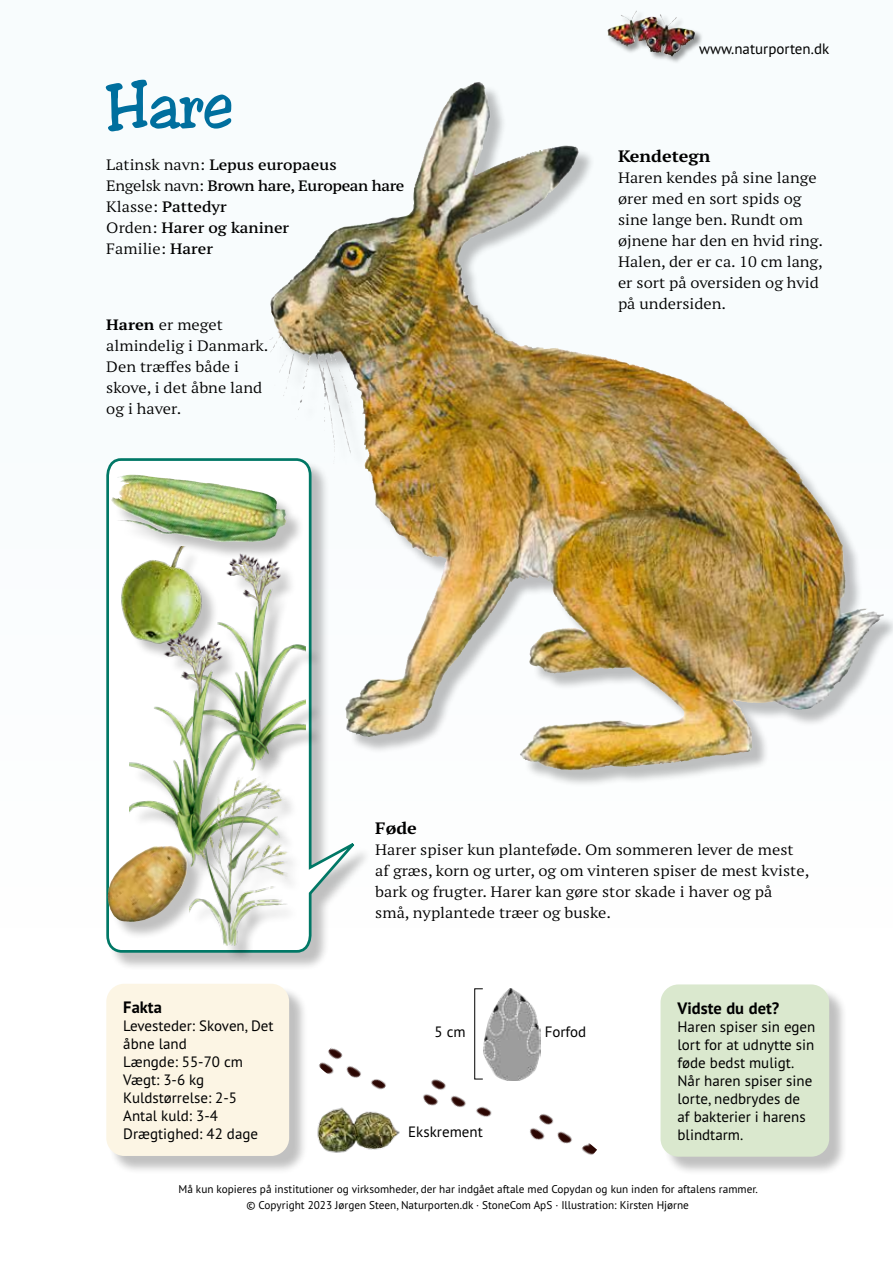
<style>
.page{position:relative;width:893px;height:1263px;background:#fff}
.page>*{position:absolute;margin:0;border:0;box-sizing:border-box;transform-origin:0 0}
.t1{font:60px "Toledo";color:#006f9e}
.t2{font:700 16.5px "PT Sans Pro";color:#000}
.t3{font:700 expanded 16.5px "PT Serif Pro";color:#000}
.t4{font:expanded 15px/21px "PT Serif Pro";color:#000}
.t5{font:15px/18px "PT Sans Pro";color:#000}
.t6{font:600 expanded 15px/21px "PT Serif Pro";color:#000}
.t7{font:11.25px/16.5px "PT Sans Pro";color:#000;text-align:center}
.s1{font-weight:400}
.s2{font-weight:700}
</style>
<div class="page">
<div style="left:608px;top:11px;width:96px;height:54px;background:#000;opacity:.4"></div>
<img style="left:607px;top:11px;width:58px;height:42px">
<div style="left:109px;top:986px;width:199px;height:189px;background:#000;opacity:.25"></div>
<div style="left:106px;top:984px;width:183px;height:172px;background:#fcf5e4;border-radius:18px"></div>
<div style="left:663px;top:987px;width:185px;height:188px;background:#000;opacity:.25"></div>
<div style="left:660px;top:984px;width:169px;height:173px;background:#dae8ce;border-radius:18px"></div>
<img style="left:317px;top:1028px;width:280px;height:127px">
<div style="left:272px;top:85px;width:621px;height:702px;background:#000;opacity:.25"></div>
<img style="left:425px;top:83px;width:49px;height:67px">
<img style="left:484px;top:988px;width:56px;height:92px">
<div style="left:474px;top:988px;width:9px;height:91px;border:1px solid #000"></div>
<div style="left:109px;top:460px;width:263px;height:511px;background:#000;opacity:.25"></div>
<svg style="left:106px;top:457px;width:259px;height:497px"></svg>
<div style="left:184px;top:558px;width:140px;height:229px;background:#000;opacity:.25"></div>
<img style="left:219px;top:560px;width:86px;height:211px">
<div style="left:114px;top:477px;width:192px;height:83px;background:#000;opacity:.25"></div>
<img style="left:119px;top:474px;width:14px;height:17px">
<div style="left:124px;top:549px;width:95px;height:112px;background:#000;opacity:.25"></div>
<img style="left:118px;top:546px;width:89px;height:100px">
<div style="left:132px;top:636px;width:165px;height:247px;background:#000;opacity:.25"></div>
<img style="left:130px;top:631px;width:151px;height:217px">
<div style="left:110px;top:848px;width:96px;height:92px;background:#000;opacity:.25"></div>
<img style="left:140px;top:846px;width:31px;height:7px">
<div style="left:192px;top:782px;width:112px;height:180px;background:#000;opacity:.25"></div>
<img style="left:189px;top:777px;width:102px;height:170px">
<h1 class="t1" style="left:106px;top:69px;width:129px">Hare</h1>
<p class="t6" style="left:106px;top:154px;width:300px"><span class="s1">Latinsk navn:</span> Lepus europaeus<br><span class="s1">Engelsk navn:</span> Brown hare, European hare<br><span class="s1">Klasse:</span> Pattedyr<br><span class="s1">Orden:</span> Harer og kaniner<br><span class="s1">Familie:</span> Harer</p>
<p class="t4" style="left:106px;top:313px;width:164px"><span class="s2">Haren</span> er meget almindelig i Danmark.<br>Den træffes både i skove, i det åbne land og i haver.</p>
<p class="t5" style="left:699px;top:39px;width:132px">www.naturporten.dk</p>
<p class="t3" style="left:618px;top:145px;width:94px">Kendetegn</p>
<p class="t4" style="left:618px;top:166px;width:207px">Haren kendes på sine lange ører med en sort spids og sine lange ben. Rundt om øjnene har den en hvid ring.<br>Halen, der er ca. 10 cm lang, er sort på oversiden og hvid på undersiden.</p>
<p class="t2" style="left:123px;top:997px;width:40px">Fakta</p>
<p class="t5" style="left:123px;top:1017px;width:152px">Levesteder: Skoven, Det åbne land<br>Længde: 55-70 cm<br>Vægt: 3-6 kg<br>Kuldstørrelse: 2-5<br>Antal kuld: 3-4<br>Drægtighed: 42 dage</p>
<p class="t3" style="left:375px;top:817px;width:43px">Føde</p>
<p class="t4" style="left:375px;top:838px;width:436px">Harer spiser kun planteføde. Om sommeren lever de mest af græs, korn og urter, og om vinteren spiser de mest kviste, bark og frugter. Harer kan gøre stor skade i haver og på små, nyplantede træer og buske.</p>
<p class="t5" style="left:435px;top:1023px;width:33px">5 cm</p>
<p class="t5" style="left:545px;top:1023px;width:43px">Forfod</p>
<p class="t5" style="left:408px;top:1122px;width:76px">Ekskrement</p>
<p class="t2" style="left:677px;top:997px;width:103px">Vidste du det?</p>
<p class="t5" style="left:677px;top:1017px;width:139px">Haren spiser sin egen lort for at udnytte sin føde bedst muligt.<br>Når haren spiser sine lorte, nedbrydes de af bakterier i harens blindtarm.</p>
<p class="t7" style="left:178px;top:1180px;width:581px">Må kun kopieres på institutioner og virksomheder, der har indgået aftale med Copydan og kun inden for aftalens rammer. © Copyright 2023 Jørgen Steen, Naturporten.dk · StoneCom ApS · Illustration: Kirsten Hjørne</p>
</div>
